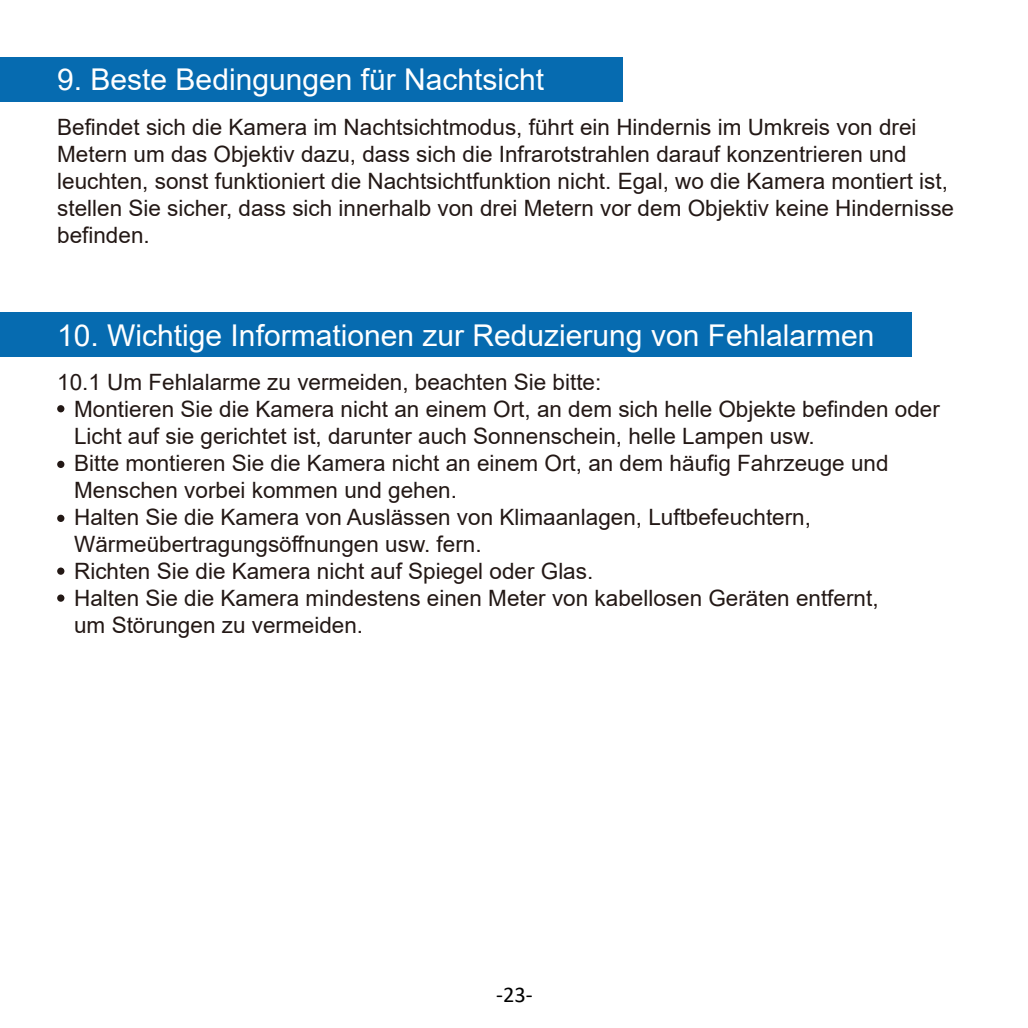
<style>
.page{position:relative;width:1028px;height:1028px;background:#fff}
.page>*{position:absolute;margin:0;border:0;box-sizing:border-box;transform-origin:0 0}
.t1{font:30px "Arial";color:#fff}
.t2{font:22.5px/27px "Arial";color:#231815}
.t3{font:22.5px "Calibri";color:#000}
</style>
<div class="page">
<div style="left:0;top:57px;width:623px;height:44px;background:#066bb0"></div>
<div style="left:0;top:312px;width:912px;height:45px;background:#066bb0"></div>
<div style="left:57px;top:405px;width:7px;height:7px;background:#231815;border-radius:50%"></div>
<div style="left:57px;top:461px;width:7px;height:7px;background:#231815;border-radius:50%"></div>
<div style="left:57px;top:515px;width:7px;height:7px;background:#231815;border-radius:50%"></div>
<div style="left:57px;top:594px;width:7px;height:7px;background:#231815;border-radius:50%"></div>
<div style="left:57px;top:567px;width:7px;height:8px;background:#231815;border-radius:50%"></div>
<h1 class="t1" style="left:57px;top:59px;width:488px">9. Beste Bedingungen für Nachtsicht</h1>
<p class="t2" style="left:57px;top:113px;width:898px">Befindet sich die Kamera im Nachtsichtmodus, führt ein Hindernis im Umkreis von drei Metern um das Objektiv dazu, dass sich die Infrarotstrahlen darauf konzentrieren und leuchten, sonst funktioniert die Nachtsichtfunktion nicht. Egal, wo die Kamera montiert ist, stellen Sie sicher, dass sich innerhalb von drei Metern vor dem Objektiv keine Hindernisse befinden.</p>
<h1 class="t1" style="left:57px;top:314px;width:818px">10. Wichtige Informationen zur Reduzierung von Fehlalarmen</h1>
<p class="t2" style="left:74px;top:369px;width:867px;text-indent:-17px">10.1 Um Fehlalarme zu vermeiden, beachten Sie bitte:<br>Montieren Sie die Kamera nicht an einem Ort, an dem sich helle Objekte befinden oder Licht auf sie gerichtet ist, darunter auch Sonnenschein, helle Lampen usw.<br>Bitte montieren Sie die Kamera nicht an einem Ort, an dem häufig Fahrzeuge und Menschen vorbei kommen und gehen.<br>Halten Sie die Kamera von Auslässen von Klimaanlagen, Luftbefeuchtern, Wärmeübertragungsöffnungen usw. fern.<br>Richten Sie die Kamera nicht auf Spiegel oder Glas.<br>Halten Sie die Kamera mindestens einen Meter von kabellosen Geräten entfernt,<br>um Störungen zu vermeiden.</p>
<p class="t3" style="left:496px;top:979px;width:38px">-23-</p>
</div>
